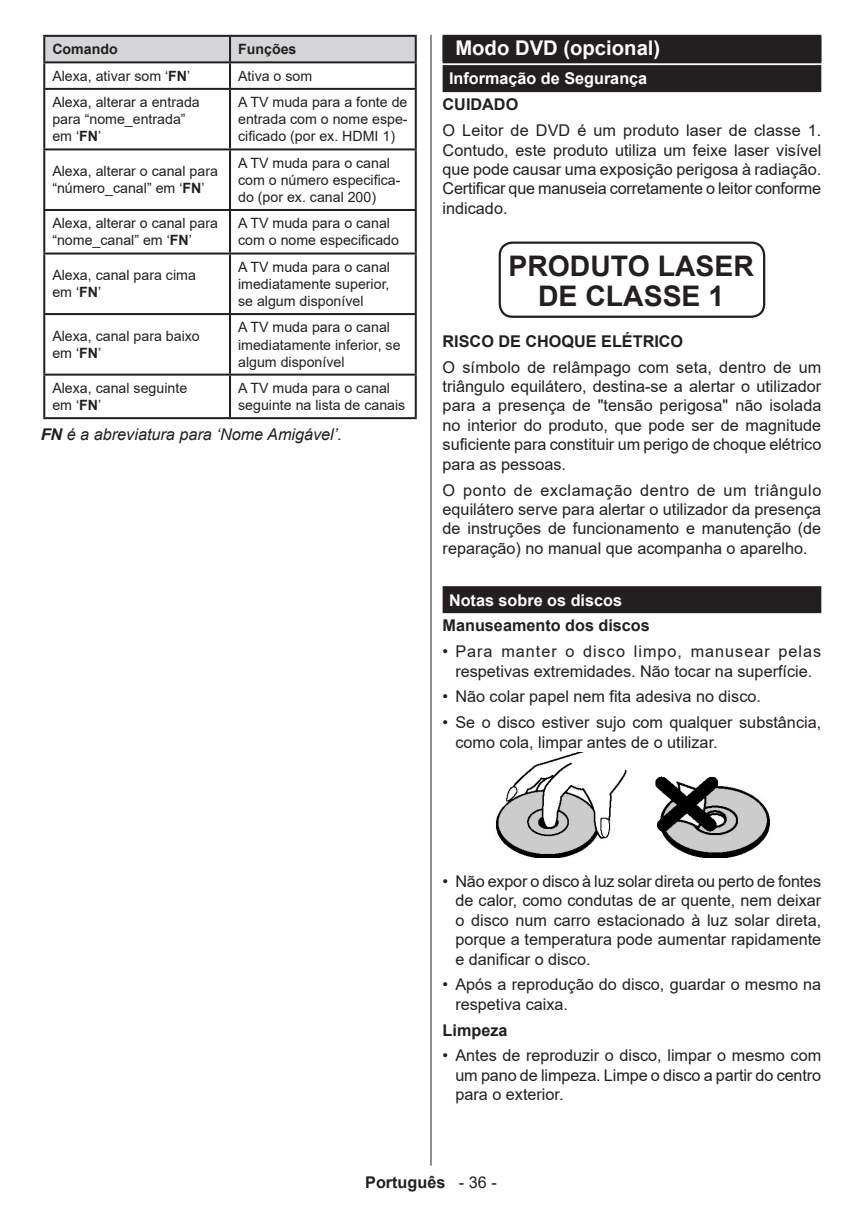
<style>
.page{position:relative;width:862px;height:1212px;background:#fff}
.page>*{position:absolute;margin:0;border:0;box-sizing:border-box;transform-origin:0 0}
.t1{font:700 28.35px/30.6px "Arial";color:#231f20;text-align:center}
.Heading_Siyah_Düzgün{font:700 20.25px "Arial";color:#fff}
.Body_text{font:16.2px/19.3px "Arial";color:#231f20;text-align:justify}
.Subhead_1{font:700 16.2px "Arial";color:#231f20}
.Heading_Siyah_Düzgün-2{font:700 16.2px "Arial";color:#fff}
.Body_text-2{font:italic 16.2px "Arial";color:#231f20}
.t2{font:14.17px/17.1px "Arial";color:#231f20}
.t3{font:700 14.17px "Arial";color:#231f20}
.s1{font-weight:700}
.s2{font-weight:400}
</style>
<div class="page">
<hr style="left:430px;top:35px;width:1px;height:1130px;background:#231f20">
<div style="left:45px;top:37px;width:369px;height:24px;background:#d4d5d7"></div>
<hr style="left:43px;top:35px;width:187px;height:2px;background:#231f20">
<hr style="left:43px;top:37px;width:2px;height:24px;background:#231f20">
<hr style="left:230px;top:35px;width:186px;height:2px;background:#231f20">
<hr style="left:229px;top:37px;width:2px;height:24px;background:#231f20">
<hr style="left:414px;top:37px;width:2px;height:24px;background:#231f20">
<hr style="left:43px;top:61px;width:187px;height:2px;background:#231f20">
<hr style="left:43px;top:63px;width:2px;height:25px;background:#231f20">
<hr style="left:230px;top:61px;width:186px;height:2px;background:#231f20">
<hr style="left:229px;top:63px;width:2px;height:25px;background:#231f20">
<hr style="left:414px;top:63px;width:2px;height:25px;background:#231f20">
<hr style="left:43px;top:88px;width:187px;height:2px;background:#231f20">
<hr style="left:43px;top:90px;width:2px;height:58px;background:#231f20">
<hr style="left:230px;top:88px;width:186px;height:2px;background:#231f20">
<hr style="left:229px;top:90px;width:2px;height:58px;background:#231f20">
<hr style="left:414px;top:90px;width:2px;height:58px;background:#231f20">
<hr style="left:43px;top:148px;width:187px;height:2px;background:#231f20">
<hr style="left:43px;top:150px;width:2px;height:59px;background:#231f20">
<hr style="left:230px;top:148px;width:186px;height:2px;background:#231f20">
<hr style="left:229px;top:150px;width:2px;height:59px;background:#231f20">
<hr style="left:414px;top:150px;width:2px;height:59px;background:#231f20">
<hr style="left:43px;top:209px;width:187px;height:2px;background:#231f20">
<hr style="left:43px;top:211px;width:2px;height:41px;background:#231f20">
<hr style="left:230px;top:209px;width:186px;height:2px;background:#231f20">
<hr style="left:229px;top:211px;width:2px;height:41px;background:#231f20">
<hr style="left:414px;top:211px;width:2px;height:41px;background:#231f20">
<hr style="left:43px;top:252px;width:187px;height:2px;background:#231f20">
<hr style="left:43px;top:254px;width:2px;height:59px;background:#231f20">
<hr style="left:230px;top:252px;width:186px;height:2px;background:#231f20">
<hr style="left:229px;top:254px;width:2px;height:59px;background:#231f20">
<hr style="left:414px;top:254px;width:2px;height:59px;background:#231f20">
<hr style="left:43px;top:313px;width:187px;height:2px;background:#231f20">
<hr style="left:43px;top:315px;width:2px;height:59px;background:#231f20">
<hr style="left:230px;top:313px;width:186px;height:2px;background:#231f20">
<hr style="left:229px;top:315px;width:2px;height:59px;background:#231f20">
<hr style="left:414px;top:315px;width:2px;height:59px;background:#231f20">
<hr style="left:43px;top:374px;width:187px;height:2px;background:#231f20">
<hr style="left:43px;top:376px;width:2px;height:41px;background:#231f20">
<hr style="left:230px;top:374px;width:186px;height:2px;background:#231f20">
<hr style="left:229px;top:376px;width:2px;height:41px;background:#231f20">
<hr style="left:414px;top:376px;width:2px;height:41px;background:#231f20">
<hr style="left:43px;top:417px;width:187px;height:2px;background:#231f20">
<hr style="left:230px;top:417px;width:186px;height:2px;background:#231f20">
<div style="left:442px;top:35px;width:378px;height:27px;background:#231f20"></div>
<div style="left:442px;top:36px;width:378px;height:27px;background:#231f20"></div>
<div style="left:442px;top:65px;width:378px;height:27px;background:#231f20"></div>
<div style="left:442px;top:586px;width:378px;height:27px;background:#231f20"></div>
<div style="left:498px;top:241px;width:266px;height:77px;border:2px solid #231f20;border-radius:13px"></div>
<img style="left:496px;top:752px;width:272px;height:105px">
<p class="t3" style="left:52px;top:39px;width:67px">Comando</p>
<p class="t3" style="left:238px;top:39px;width:60px">Funções</p>
<p class="t2" style="left:52px;top:67px;width:139px">Alexa, ativar som ‘<span class="s1">FN</span>’</p>
<p class="t2" style="left:238px;top:67px;width:76px">Ativa o som</p>
<p class="t2" style="left:52px;top:94px;width:149px">Alexa, alterar a entrada para “nome_entrada” em ‘<span class="s1">FN</span>’</p>
<p class="t2" style="left:238px;top:94px;width:171px;text-align:justify">A TV muda para a fonte de entrada com o nome espe&shy;cificado (por ex. HDMI 1)</p>
<p class="t2" style="left:52px;top:163px;width:167px">Alexa, alterar o canal para “número_canal” em ‘<span class="s1">FN</span>’</p>
<p class="t2" style="left:238px;top:154px;width:164px">A TV muda para o canal com o número especifica&shy;do (por ex. canal 200)</p>
<p class="t2" style="left:52px;top:215px;width:167px">Alexa, alterar o canal para “nome_canal” em ‘<span class="s1">FN</span>’</p>
<p class="t2" style="left:238px;top:215px;width:162px">A TV muda para o canal com o nome especificado</p>
<p class="t2" style="left:52px;top:267px;width:145px">Alexa, canal para cima em ‘<span class="s1">FN</span>’</p>
<p class="t2" style="left:238px;top:258px;width:153px;text-align:justify">A TV muda para o canal imediatamente superior, se algum disponível</p>
<p class="t2" style="left:52px;top:327px;width:149px">Alexa, canal para baixo em ‘<span class="s1">FN</span>’</p>
<p class="t2" style="left:238px;top:319px;width:164px">A TV muda para o canal imediatamente inferior, se algum disponível</p>
<p class="t2" style="left:52px;top:379px;width:136px">Alexa, canal seguinte em ‘<span class="s1">FN</span>’</p>
<p class="t2" style="left:238px;top:379px;width:169px">A TV muda para o canal seguinte na lista de canais</p>
<p class="Body_text-2" style="left:41px;top:424px;width:302px"><span class="s1">FN</span> é a abreviatura para ‘Nome Amigável’.</p>
<p class="Heading_Siyah_Düzgün" style="left:455px;top:34px;width:206px">Modo DVD (opcional)</p>
<p class="Heading_Siyah_Düzgün-2" style="left:448px;top:67px;width:200px">Informação de Segurança</p>
<p class="Subhead_1" style="left:442px;top:93px;width:77px">CUIDADO</p>
<p class="Body_text" style="left:442px;top:121px;width:380px">O Leitor de DVD é um produto laser de classe 1.<br>Contudo, este produto utiliza um feixe laser visível que pode causar uma exposição perigosa à radiação.<br>Certificar que manuseia corretamente o leitor conforme indicado.</p>
<p class="t1" style="left:508px;top:251px;width:247px">PRODUTO LASER<br>DE CLASSE 1</p>
<p class="Subhead_1" style="left:442px;top:330px;width:242px">RISCO DE CHOQUE ELÉTRICO</p>
<p class="Body_text" style="left:442px;top:357px;width:380px">O símbolo de relâmpago com seta, dentro de um triângulo equilátero, destina-se a alertar o utilizador para a presença de "tensão perigosa" não isolada no interior do produto, que pode ser de magnitude suficiente para constituir um perigo de choque elétrico para as pessoas.</p>
<p class="Body_text" style="left:442px;top:480px;width:380px">O ponto de exclamação dentro de um triângulo equilátero serve para alertar o utilizador da presença de instruções de funcionamento e manutenção (de reparação) no manual que acompanha o aparelho.</p>
<p class="Heading_Siyah_Düzgün-2" style="left:448px;top:588px;width:174px">Notas sobre os discos</p>
<p class="Subhead_1" style="left:442px;top:614px;width:209px">Manuseamento dos discos</p>
<p class="Body_text" style="left:442px;top:642px;width:380px;text-align:center">• Para manter o disco limpo, manusear pelas respetivas extremidades. Não tocar na superfície.</p>
<p class="Body_text" style="left:442px;top:687px;width:319px">• Não colar papel nem fita adesiva no disco.</p>
<p class="Body_text" style="left:455px;top:713px;width:367px;text-indent:-13px">• Se o disco estiver sujo com qualquer substância, como cola, limpar antes de o utilizar.</p>
<p class="Body_text" style="left:455px;top:871px;width:367px;text-indent:-13px">• Não expor o disco à luz solar direta ou perto de fontes de calor, como condutas de ar quente, nem deixar o disco num carro estacionado à luz solar direta, porque a temperatura pode aumentar rapidamente e danificar o disco.</p>
<p class="Body_text" style="left:455px;top:975px;width:367px;text-indent:-13px">• Após a reprodução do disco, guardar o mesmo na respetiva caixa.</p>
<p class="Subhead_1" style="left:442px;top:1018px;width:66px">Limpeza</p>
<p class="Body_text" style="left:455px;top:1046px;width:367px;text-indent:-13px">• Antes de reproduzir o disco, limpar o mesmo com um pano de limpeza. Limpe o disco a partir do centro para o exterior.</p>
<p class="Subhead_1" style="left:365px;top:1171px;width:133px">Português <span class="s2">- 36 -</span></p>
</div>
